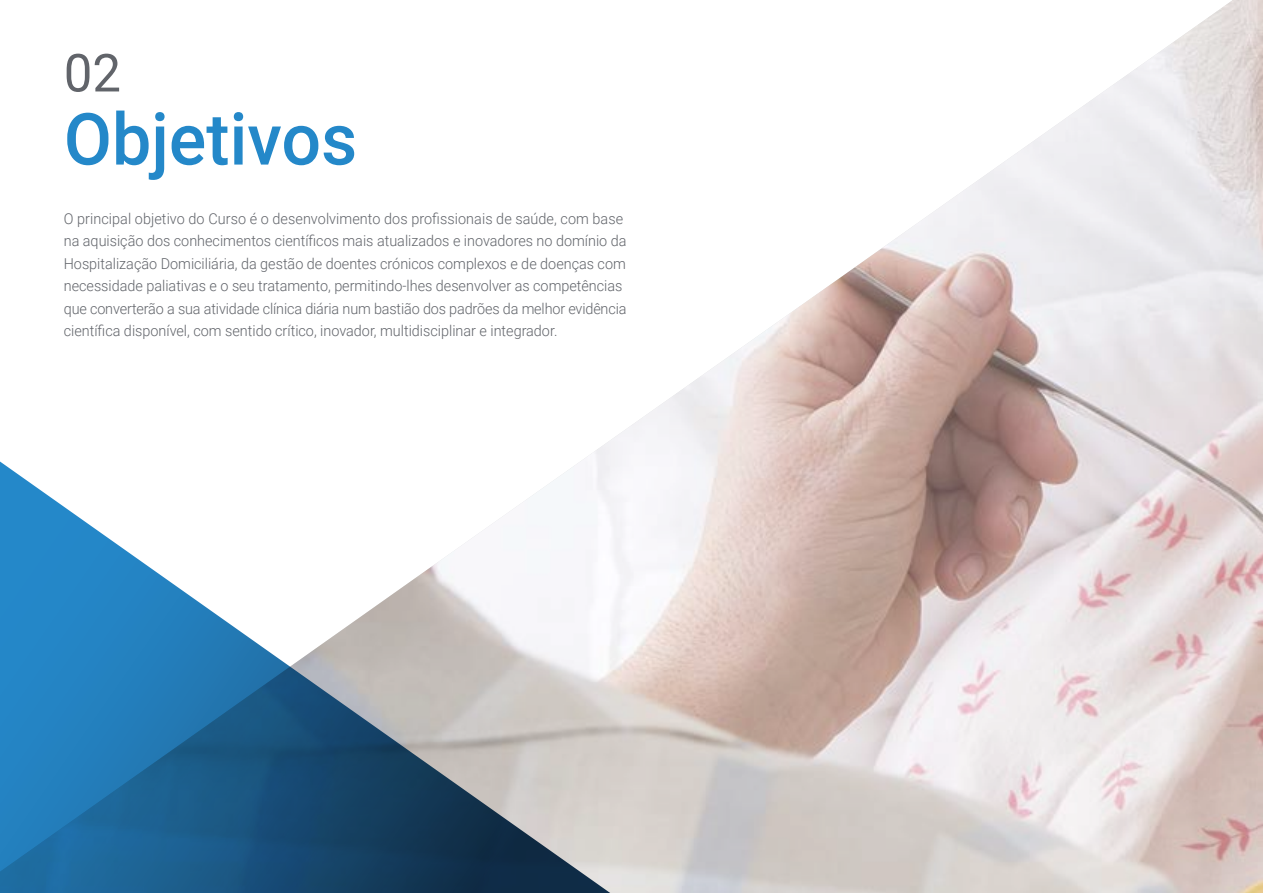
<style>
.page{position:relative;width:1263px;height:893px;background:#fff}
.page>*{position:absolute;margin:0;border:0;box-sizing:border-box;transform-origin:0 0}
.t1{font:500 72px "Roboto";color:#2488c9}
.t2{font:52.5px "Roboto";color:#61646a}
.t3{font:300 15px/22.5px "Roboto";color:#61646a;scale:.96 1}
</style>
<div class="page">
<img style="left:603px;top:0;width:660px;height:893px">
<svg style="left:0;top:446px;width:640px;height:447px"></svg>
<h2 class="t2" style="left:64px;top:36px;width:59px">02</h2>
<h1 class="t1" style="left:64px;top:89px;width:295px">Objetivos</h1>
<p class="t3" style="left:64px;top:207px;width:588px">O principal objetivo do Curso é o desenvolvimento dos profissionais de saúde, com base na aquisição dos conhecimentos científicos mais atualizados e inovadores no domínio da Hospitalização Domiciliária, da gestão de doentes crónicos complexos e de doenças com necessidade paliativas e o seu tratamento, permitindo-lhes desenvolver as competências que converterão a sua atividade clínica diária num bastião dos padrões da melhor evidência científica disponível, com sentido crítico, inovador, multidisciplinar e integrador.</p>
</div>
